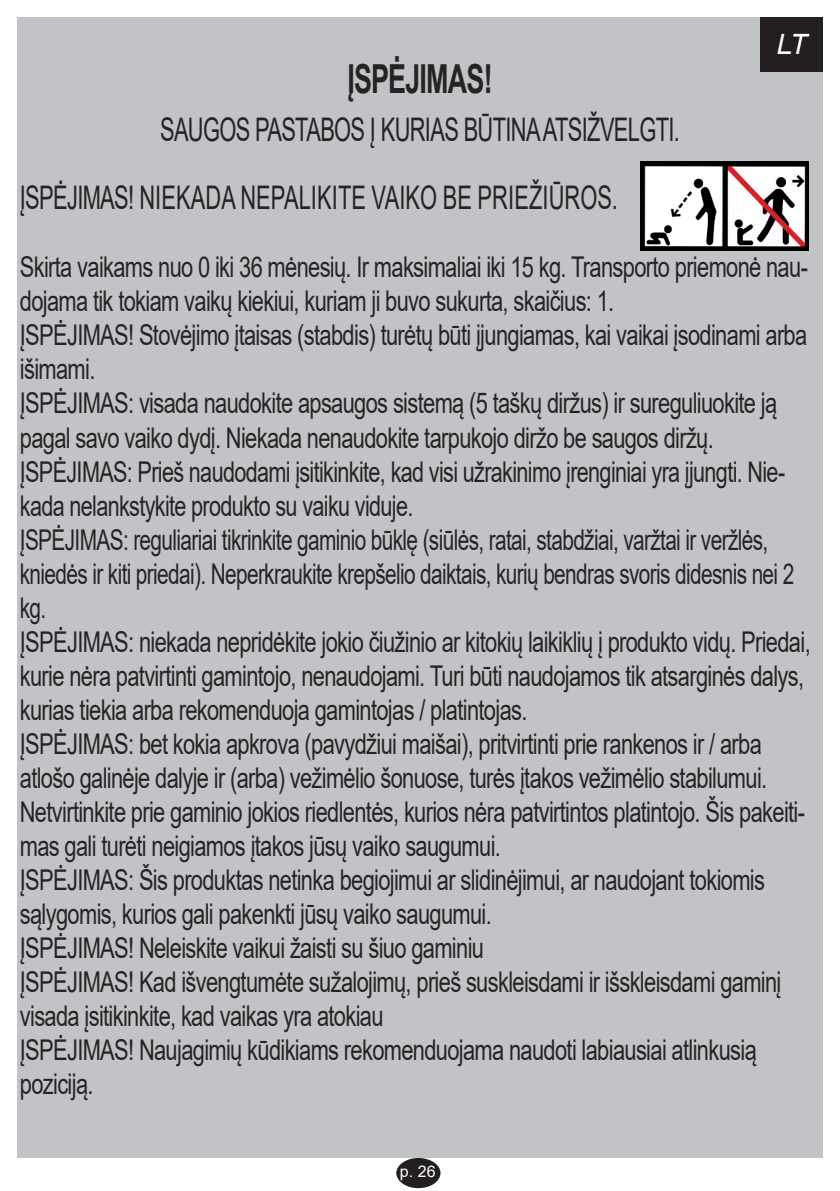
<style>
.page{position:relative;width:840px;height:1191px;background:#fff}
.page>*{position:absolute;margin:0;border:0;box-sizing:border-box;transform-origin:0 0}
.t1{font:700 40px "Arial";letter-spacing:-.03em;color:#262324;scale:.67 1}
.t2{font:32.4px "Arial";letter-spacing:.005em;color:#262324;scale:.67 1}
.t3{font:32.4px "Arial";letter-spacing:-.03em;color:#262324;scale:.67 1}
.t4{font:28.6px/34px "Arial";letter-spacing:-.03em;color:#262324;scale:.76 1}
.t5{font:28.6px/34px "Arial";letter-spacing:-.03em;color:#262324;scale:.73 1}
.t6{font:28.6px/34px "Arial";letter-spacing:-.03em;color:#262324;scale:.75 1}
.t7{font:italic 28px "Arial";color:#fff}
.t8{font:16px "Arial";color:#fff}
</style>
<div class="page">
<div style="left:396px;top:1158px;width:44px;height:30px;background:#231f20;border-radius:50%"></div>
<div style="left:17px;top:17px;width:805px;height:1141px;background:#c2c3c6"></div>
<div style="left:760px;top:17px;width:62px;height:54px;background:#231f20"></div>
<img style="left:640px;top:162px;width:168px;height:88px">
<p class="t1" style="left:347px;top:51px;width:218px">ĮSPĖJIMAS!</p>
<p class="t3" style="left:160px;top:108px;width:776px">SAUGOS PASTABOS Į KURIAS BŪTINA ATSIŽVELGTI.</p>
<p class="t2" style="left:20px;top:176px;width:893px">ĮSPĖJIMAS! NIEKADA NEPALIKITE VAIKO BE PRIEŽIŪROS.</p>
<p class="t7" style="left:773px;top:26px;width:37px">NL</p>
<p class="t7" style="left:776px;top:26px;width:32px">LT</p>
<p class="t4" style="left:20px;top:250px;width:1037px">Skirta vaikams nuo 0 iki 36 mėnesių. Ir maksimaliai iki 15 kg. Transporto priemonė nau&shy;dojama tik tokiam vaikų kiekiui, kuriam ji buvo sukurta, skaičius: 1.</p>
<p class="t4" style="left:20px;top:318px;width:1036px">ĮSPĖJIMAS! Stovėjimo įtaisas (stabdis) turėtų būti įjungiamas, kai vaikai įsodinami arba išimami.</p>
<p class="t4" style="left:20px;top:386px;width:997px">ĮSPĖJIMAS: visada naudokite apsaugos sistemą (5 taškų diržus) ir sureguliuokite ją pagal savo vaiko dydį. Niekada nenaudokite tarpukojo diržo be saugos diržų.</p>
<p class="t6" style="left:20px;top:454px;width:1021px">ĮSPĖJIMAS: Prieš naudodami įsitikinkite, kad visi užrakinimo įrenginiai yra įjungti. Nie&shy;kada nelankstykite produkto su vaiku viduje.</p>
<p class="t5" style="left:20px;top:522px;width:1061px">ĮSPĖJIMAS: reguliariai tikrinkite gaminio būklę (siūlės, ratai, stabdžiai, varžtai ir veržlės, kniedės ir kiti priedai). Neperkraukite krepšelio daiktais, kurių bendras svoris didesnis nei 2 kg.</p>
<p class="t4" style="left:20px;top:624px;width:1041px">ĮSPĖJIMAS: niekada nepridėkite jokio čiužinio ar kitokių laikiklių į produkto vidų. Priedai, kurie nėra patvirtinti gamintojo, nenaudojami. Turi būti naudojamos tik atsarginės dalys, kurias tiekia arba rekomenduoja gamintojas / platintojas.</p>
<p class="t4" style="left:20px;top:726px;width:1034px">ĮSPĖJIMAS: bet kokia apkrova (pavydžiui maišai), pritvirtinti prie rankenos ir / arba atlošo galinėje dalyje ir (arba) vežimėlio šonuose, turės įtakos vežimėlio stabilumui.<br>Netvirtinkite prie gaminio jokios riedlentės, kurios nėra patvirtintos platintojo. Šis pakeiti&shy;mas gali turėti neigiamos įtakos jūsų vaiko saugumui.</p>
<p class="t4" style="left:20px;top:862px;width:981px">ĮSPĖJIMAS: Šis produktas netinka begiojimui ar slidinėjimui, ar naudojant tokiomis sąlygomis, kurios gali pakenkti jūsų vaiko saugumui.</p>
<p class="t4" style="left:20px;top:930px;width:612px">ĮSPĖJIMAS! Neleiskite vaikui žaisti su šiuo gaminiu</p>
<p class="t4" style="left:20px;top:964px;width:1002px">ĮSPĖJIMAS! Kad išvengtumėte sužalojimų, prieš suskleisdami ir išskleisdami gaminį visada įsitikinkite, kad vaikas yra atokiau</p>
<p class="t4" style="left:20px;top:1032px;width:970px">ĮSPĖJIMAS! Naujagimių kūdikiams rekomenduojama naudoti labiausiai atlinkusią poziciją.</p>
<p class="t8" style="left:400px;top:1160px;width:37px">p. 26</p>
</div>
